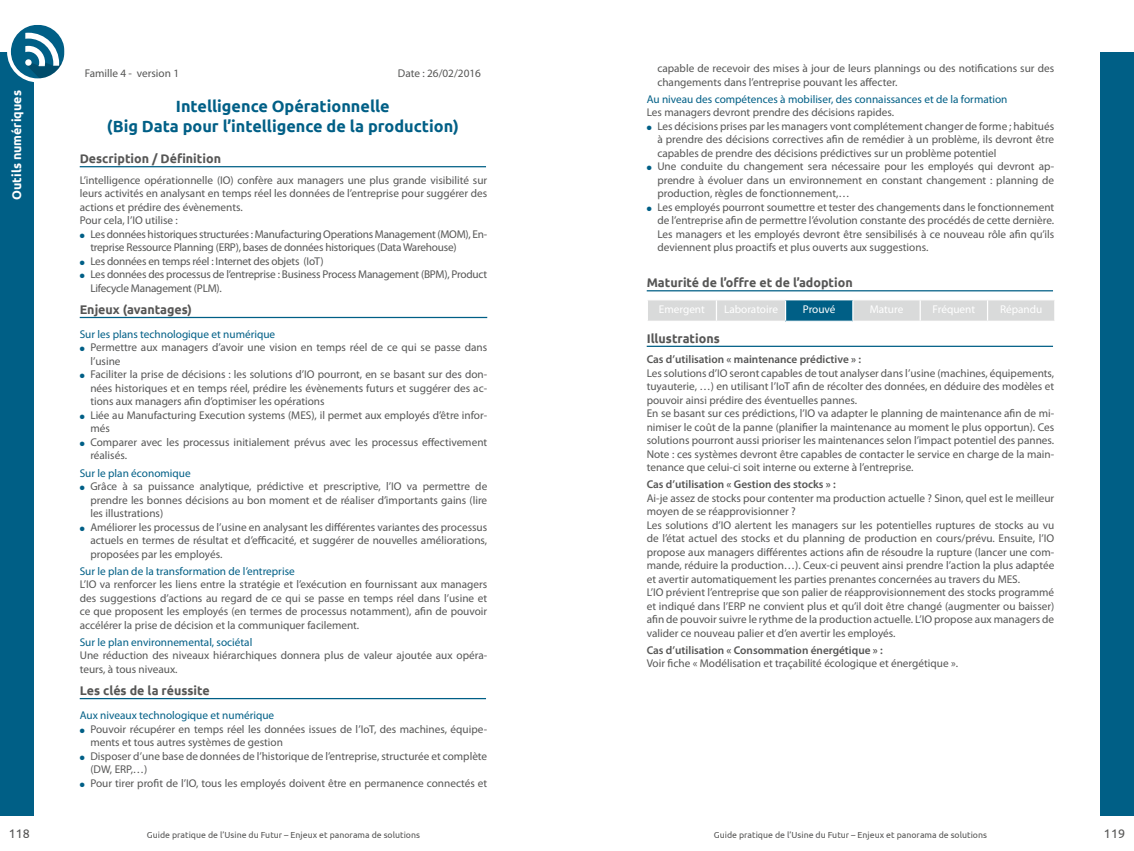
<style>
.page{position:relative;width:1134px;height:851px;background:#fff}
.page>*{position:absolute;margin:0;border:0;box-sizing:border-box;transform-origin:0 0}
.t1{font:700 16.25px/19.5px "Ubuntu";color:#005f86;text-align:center}
.t2{font:700 12.5px "Ubuntu";color:#565655}
.t3{font:700 12.5px "Ubuntu";color:#fff}
.t4{font:12.5px "Ubuntu";color:#565655}
.t5{font:11.25px/13.5px "Myriad Pro";color:#565655}
.t6{font:11.25px/13.5px "Myriad Pro";letter-spacing:-.02em;color:#565655}
.t7{font:11.25px "Myriad Pro";color:#005f86}
.t8{font:600 11.25px "Myriad Pro";color:#565655}
.t9{font:11.25px "Myriad Pro";color:#fff}
.t10{font:8.75px "Ubuntu";color:#565655}
.s1{color:#005f86}
</style>
<div class="page">
<div style="left:0;top:52px;width:34px;height:763px;background:#005f86"></div>
<div style="left:7px;top:21px;width:61px;height:61px;background:#fff;border-radius:50%"></div>
<svg style="left:11px;top:25px;width:54px;height:53px"></svg>
<div style="left:1100px;top:52px;width:34px;height:763px;background:#005f86"></div>
<hr style="left:80px;top:166px;width:406px;height:1px;background:#005f86">
<hr style="left:80px;top:317px;width:407px;height:1px;background:#005f86">
<hr style="left:80px;top:697px;width:406px;height:2px;background:#005f86">
<hr style="left:647px;top:290px;width:406px;height:1px;background:#005f86">
<hr style="left:647px;top:345px;width:406px;height:2px;background:#005f86">
<svg style="left:648px;top:300px;width:407px;height:20px;background:#b7c7cd"></svg>
<p class="t3" style="left:9px;top:200px;width:111px;rotate:-90deg">Outils numériques</p>
<p class="t5" style="left:85px;top:67px;width:96px">Famille 4 - version 1</p>
<p class="t5" style="left:398px;top:67px;width:85px">Date : 26/02/2016</p>
<h1 class="t1" style="left:107px;top:96px;width:353px">Intelligence Opérationnelle<br>(Big Data pour l’intelligence de la production)</h1>
<p class="t2" style="left:80px;top:151px;width:143px">Description / Définition</p>
<p class="t5" style="left:80px;top:173px;width:409px">L’intelligence opérationnelle (IO) confère aux managers une plus grande visibilité sur leurs activités en analysant en temps réel les données de l’entreprise pour suggérer des actions et prédire des évènements.<br>Pour cela, l’IO utilise :</p>
<p class="t6" style="left:90px;top:227px;width:398px;text-indent:-11px"><span class="s1">●</span> Les données historiques structurées : Manufacturing Operations Management (MOM), En&shy;treprise Ressource Planning (ERP), bases de données historiques (Data Warehouse)</p>
<p class="t6" style="left:80px;top:254px;width:246px"><span class="s1">●</span> Les données en temps réel : Internet des objets (IoT)</p>
<p class="t6" style="left:90px;top:267px;width:398px;text-indent:-11px"><span class="s1">●</span> Les données des processus de l’entreprise : Business Process Management (BPM), Product<br>Lifecycle Management (PLM).</p>
<p class="t2" style="left:80px;top:301px;width:114px">Enjeux (avantages)</p>
<p class="t7" style="left:80px;top:327px;width:197px">Sur les plans technologique et numérique</p>
<p class="t5" style="left:90px;top:340px;width:398px;text-indent:-11px"><span class="s1">●</span> Permettre aux managers d’avoir une vision en temps réel de ce qui se passe dans l’usine</p>
<p class="t5" style="left:90px;top:367px;width:398px;text-align:justify;text-indent:-11px"><span class="s1">●</span> Faciliter la prise de décisions : les solutions d’IO pourront, en se basant sur des don&shy;nées historiques et en temps réel, prédire les évènements futurs et suggérer des ac&shy;tions aux managers afin d’optimiser les opérations</p>
<p class="t5" style="left:90px;top:408px;width:398px;text-indent:-11px"><span class="s1">●</span> Liée au Manufacturing Execution systems (MES), il permet aux employés d’être infor&shy;més</p>
<p class="t5" style="left:90px;top:435px;width:398px;text-indent:-11px"><span class="s1">●</span> Comparer avec les processus initialement prévus avec les processus effectivement réalisés.</p>
<p class="t7" style="left:80px;top:465px;width:112px">Sur le plan économique</p>
<p class="t5" style="left:90px;top:479px;width:398px;text-align:justify;text-indent:-11px"><span class="s1">●</span> Grâce à sa puissance analytique, prédictive et prescriptive, l’IO va permettre de prendre les bonnes décisions au bon moment et de réaliser d’importants gains (lire les illustrations)</p>
<p class="t5" style="left:90px;top:519px;width:398px;text-align:justify;text-indent:-11px"><span class="s1">●</span> Améliorer les processus de l’usine en analysant les différentes variantes des processus actuels en termes de résultat et d’efficacité, et suggérer de nouvelles améliorations, proposées par les employés.</p>
<p class="t7" style="left:80px;top:564px;width:217px">Sur le plan de la transformation de l’entreprise</p>
<p class="t5" style="left:80px;top:577px;width:409px;text-align:justify">L’IO va renforcer les liens entre la stratégie et l’exécution en fournissant aux managers des suggestions d’actions au regard de ce qui se passe en temps réel dans l’usine et ce que proposent les employés (en termes de processus notamment), afin de pouvoir accélérer la prise de décision et la communiquer facilement.</p>
<p class="t7" style="left:80px;top:635px;width:174px">Sur le plan environnemental, sociétal</p>
<p class="t5" style="left:80px;top:648px;width:409px">Une réduction des niveaux hiérarchiques donnera plus de valeur ajoutée aux opéra&shy;teurs, à tous niveaux.</p>
<p class="t2" style="left:80px;top:682px;width:132px">Les clés de la réussite</p>
<p class="t7" style="left:80px;top:708px;width:196px">Aux niveaux technologique et numérique</p>
<p class="t5" style="left:90px;top:721px;width:398px;text-indent:-11px"><span class="s1">●</span> Pouvoir récupérer en temps réel les données issues de l’IoT, des machines, équipe&shy;ments et tous autres systèmes de gestion</p>
<p class="t5" style="left:90px;top:748px;width:398px;text-indent:-11px"><span class="s1">●</span> Disposer d’une base de données de l’historique de l’entreprise, structurée et complète (DW, ERP,…)</p>
<p class="t5" style="left:80px;top:775px;width:409px"><span class="s1">●</span> Pour tirer profit de l’IO, tous les employés doivent être en permanence connectés et</p>
<p class="t5" style="left:657px;top:62px;width:398px">capable de recevoir des mises à jour de leurs plannings ou des notifications sur des changements dans l’entreprise pouvant les affecter.</p>
<p class="t7" style="left:647px;top:92px;width:362px">Au niveau des compétences à mobiliser, des connaissances et de la formation</p>
<p class="t5" style="left:647px;top:106px;width:249px">Les managers devront prendre des décisions rapides.</p>
<p class="t5" style="left:657px;top:119px;width:398px;text-align:justify;text-indent:-11px"><span class="s1">●</span> Les décisions prises par les managers vont complétement changer de forme ; habitués à prendre des décisions correctives afin de remédier à un problème, ils devront être capables de prendre des décisions prédictives sur un problème potentiel</p>
<p class="t5" style="left:657px;top:160px;width:398px;text-align:justify;text-indent:-11px"><span class="s1">●</span> Une conduite du changement sera nécessaire pour les employés qui devront ap&shy;prendre à évoluer dans un environnement en constant changement : planning de production, règles de fonctionnement,…</p>
<p class="t5" style="left:657px;top:200px;width:398px;text-align:justify;text-indent:-11px"><span class="s1">●</span> Les employés pourront soumettre et tester des changements dans le fonctionnement de l’entreprise afin de permettre l’évolution constante des procédés de cette dernière.<br>Les managers et les employés devront être sensibilisés à ce nouveau rôle afin qu’ils deviennent plus proactifs et plus ouverts aux suggestions.</p>
<p class="t2" style="left:647px;top:275px;width:207px">Maturité de l’offre et de l’adoption</p>
<p class="t9" style="left:659px;top:302px;width:47px">Emergent</p>
<p class="t9" style="left:724px;top:302px;width:55px">Laboratoire</p>
<p class="t9" style="left:803px;top:302px;width:34px">Prouvé</p>
<p class="t9" style="left:870px;top:302px;width:35px">Mature</p>
<p class="t9" style="left:933px;top:302px;width:44px">Fréquent</p>
<p class="t9" style="left:1000px;top:302px;width:44px">Répandu</p>
<p class="t2" style="left:647px;top:330px;width:75px">Illustrations</p>
<p class="t8" style="left:647px;top:352px;width:216px">Cas d’utilisation « maintenance prédictive » :</p>
<p class="t5" style="left:647px;top:366px;width:409px">Les solutions d’IO seront capables de tout analyser dans l’usine (machines, équipements, tuyauterie, …) en utilisant l’IoT afin de récolter des données, en déduire des modèles et pouvoir ainsi prédire des éventuelles pannes.<br>En se basant sur ces prédictions, l’IO va adapter le planning de maintenance afin de mi&shy;nimiser le coût de la panne (planifier la maintenance au moment le plus opportun). Ces solutions pourront aussi prioriser les maintenances selon l’impact potentiel des pannes.<br>Note : ces systèmes devront être capables de contacter le service en charge de la main&shy;tenance que celui-ci soit interne ou externe à l’entreprise.</p>
<p class="t8" style="left:647px;top:477px;width:191px">Cas d’utilisation « Gestion des stocks » :</p>
<p class="t5" style="left:647px;top:491px;width:409px">Ai-je assez de stocks pour contenter ma production actuelle ? Sinon, quel est le meilleur moyen de se réapprovisionner ?<br>Les solutions d’IO alertent les managers sur les potentielles ruptures de stocks au vu de l’état actuel des stocks et du planning de production en cours/prévu. Ensuite, l’IO propose aux managers différentes actions afin de résoudre la rupture (lancer une com&shy;mande, réduire la production…). Ceux-ci peuvent ainsi prendre l’action la plus adaptée et avertir automatiquement les parties prenantes concernées au travers du MES.<br>L’IO prévient l’entreprise que son palier de réapprovisionnement des stocks programmé et indiqué dans l’ERP ne convient plus et qu’il doit être changé (augmenter ou baisser) afin de pouvoir suivre le rythme de la production actuelle. L’IO propose aux managers de valider ce nouveau palier et d’en avertir les employés.</p>
<p class="t8" style="left:647px;top:643px;width:238px">Cas d’utilisation « Consommation énergétique » :</p>
<p class="t5" style="left:647px;top:656px;width:313px">Voir fiche « Modélisation et traçabilité écologique et énergétique ».</p>
<p class="t4" style="left:9px;top:825px;width:23px">118</p>
<p class="t10" style="left:147px;top:829px;width:275px">Guide pratique de l’Usine du Futur – Enjeux et panorama de solutions</p>
<p class="t10" style="left:714px;top:829px;width:275px">Guide pratique de l’Usine du Futur – Enjeux et panorama de solutions</p>
<p class="t4" style="left:1104px;top:825px;width:23px">119</p>
</div>
